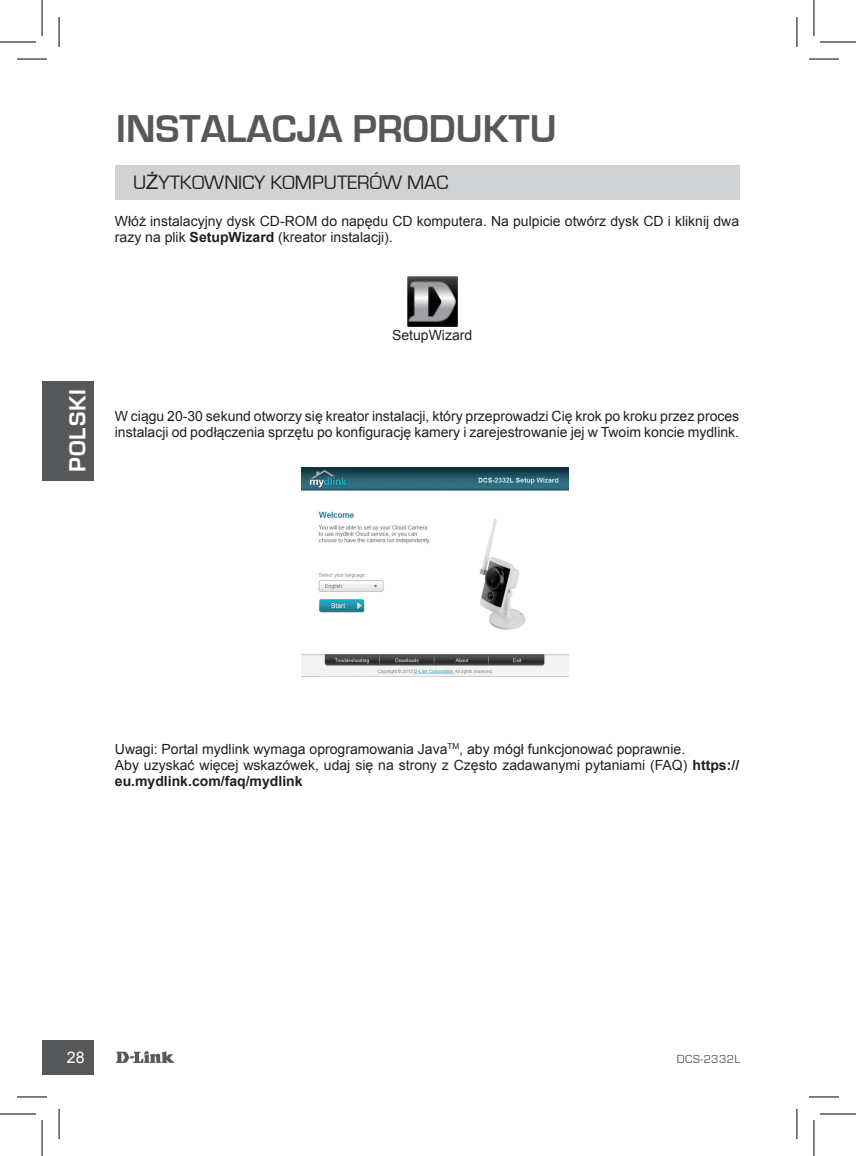
<style>
.page{position:relative;width:856px;height:1156px;background:#fff}
.page>*{position:absolute;margin:0;border:0;box-sizing:border-box;transform-origin:0 0}
.t1{font:700 40px "Eurostile";color:#57585a}
.t2{font:700 24px "Eurostile";letter-spacing:.035em;color:#fff}
.t3{font:20px "Eurostile";color:#231f20}
.t4{font:16px "Arial";color:#fff}
.t5{font:14px/16px "Arial";color:#231f20}
.t6{font:12px "Eurostile";letter-spacing:.03em;color:#57585a}
.s1{font-family:"Arial"}
.s2{font-weight:700}
</style>
<div class="page">
<svg style="left:116px;top:1051px;width:58px;height:12px"></svg>
<div style="left:42px;top:1040px;width:51px;height:34px;background:#57585a"></div>
<div style="left:42px;top:381px;width:51px;height:100px;background:#57585a"></div>
<div style="left:116px;top:165px;width:623px;height:34px;background:#d1d2d4"></div>
<img style="left:407px;top:276px;width:50px;height:50px">
<img style="left:302px;top:467px;width:266px;height:209px">
<hr style="left:17px;top:59px;width:30px;height:1px;background:#000">
<hr style="left:808px;top:59px;width:30px;height:1px;background:#000">
<hr style="left:17px;top:1096px;width:30px;height:1px;background:#000">
<hr style="left:808px;top:1096px;width:30px;height:1px;background:#000">
<hr style="left:59px;top:17px;width:1px;height:30px;background:#000">
<hr style="left:59px;top:1108px;width:1px;height:30px;background:#000">
<hr style="left:796px;top:17px;width:1px;height:30px;background:#000">
<hr style="left:796px;top:1108px;width:1px;height:30px;background:#000">
<hr style="left:0;top:42px;width:36px;height:1px;background:#000">
<hr style="left:819px;top:42px;width:36px;height:1px;background:#000">
<hr style="left:0;top:1113px;width:36px;height:1px;background:#000">
<hr style="left:819px;top:1113px;width:36px;height:1px;background:#000">
<hr style="left:42px;top:0;width:1px;height:36px;background:#000">
<hr style="left:42px;top:1119px;width:1px;height:36px;background:#000">
<hr style="left:813px;top:0;width:1px;height:36px;background:#000">
<hr style="left:813px;top:1119px;width:1px;height:36px;background:#000">
<h1 class="t1" style="left:116px;top:107px;width:441px">INSTALACJA PRODUKTU</h1>
<h3 class="t3" style="left:133px;top:171px;width:203px">U<span class="s1">Ż</span>YTKOWNICY KOMPUTER</h3>
<h3 class="t3" style="left:369px;top:171px;width:80px">ÓW MAC</h3>
<p class="t5" style="left:115px;top:213px;width:625px">Włóż instalacyjny dysk CD-ROM do napędu CD komputera. Na pulpicie otwórz dysk CD i kliknij dwa razy na plik <span class="s2">SetupWizard</span> (kreator instalacji).</p>
<h2 class="t2" style="left:64px;top:471px;width:84px;rotate:-90deg">POLSKI</h2>
<p class="t5" style="left:392px;top:327px;width:82px">SetupWizard</p>
<p class="t5" style="left:115px;top:408px;width:625px">W ciągu 20-30 sekund otworzy się kreator instalacji, który przeprowadzi Cię krok po kroku przez proces instalacji od podłączenia sprzętu po konfigurację kamery i zarejestrowanie jej w Twoim koncie mydlink.</p>
<p class="t5" style="left:115px;top:741px;width:625px">Uwagi: Portal mydlink wymaga oprogramowania Java<sup>TM</sup>, aby mógł funkcjonować poprawnie.<br>Aby uzyskać więcej wskazówek, udaj się na strony z Często zadawanymi pytaniami (FAQ) <span class="s2">https:// eu.mydlink.com/faq/mydlink</span></p>
<p class="t4" style="left:67px;top:1046px;width:19px">28</p>
<p class="t6" style="left:676px;top:1052px;width:64px">DCS-2332L</p>
</div>
